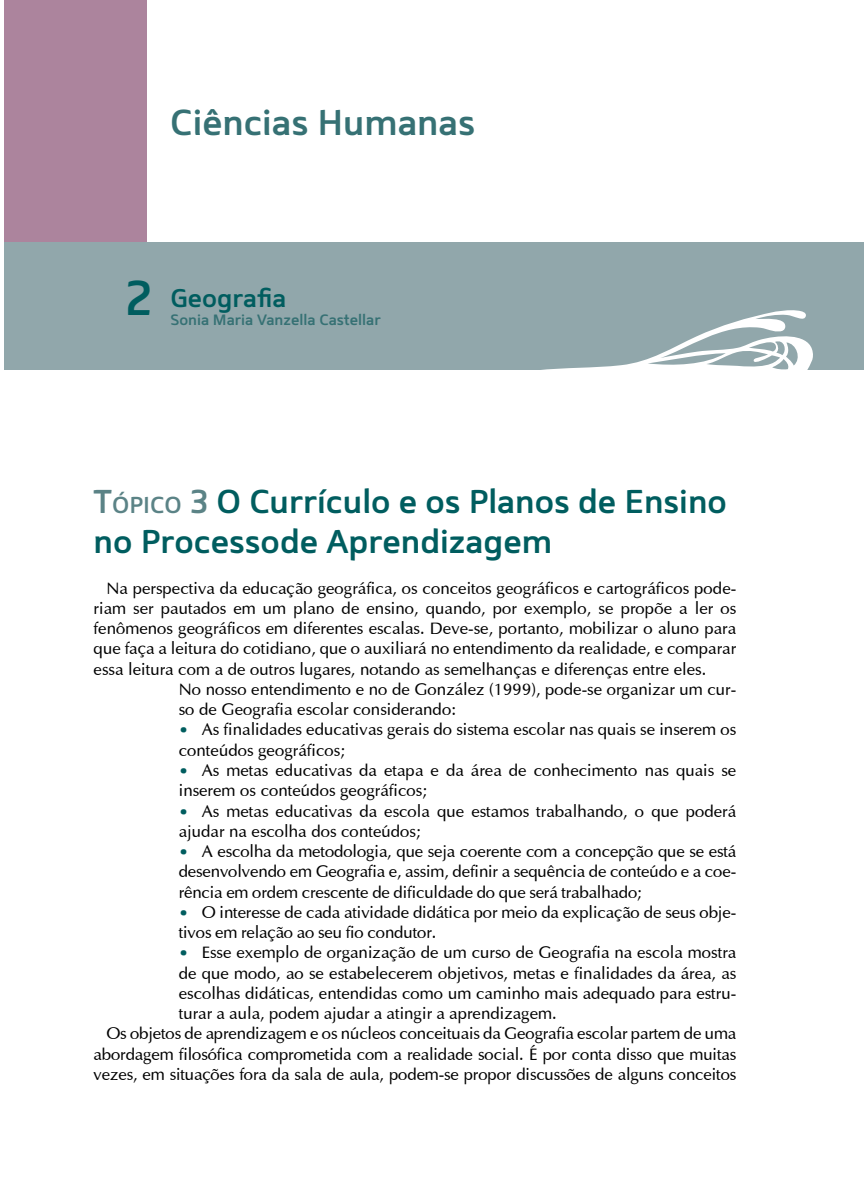
<style>
.page{position:relative;width:864px;height:1187px;background:#fff}
.page>*{position:absolute;margin:0;border:0;box-sizing:border-box;transform-origin:0 0}
.t1{font:600 48.75px "Mentone";color:#005d5f}
.t2{font:600 36px "Mentone";color:#367174}
.t3{font:600 33px/40.5px "Mentone";color:#005d5f}
.t4{font:600 25.5px "Mentone";color:#005d5f}
.t5{font:16.8px "Optima";color:#000}
.t6{font:600 15px "Mentone";color:#367174}
.s1{color:#5b8386}
.s2{font-size:23.1px;color:#5b8386}
.s3{font-weight:700;font-size:15px;color:#005d5f}
</style>
<div class="page">
<div style="left:4px;top:0;width:143px;height:291px;background:#ac849d"></div>
<div style="left:4px;top:242px;width:859px;height:128px;background:#91a7ab"></div>
<svg style="left:541px;top:310px;width:272px;height:60px"></svg>
<h2 class="t2" style="left:170px;top:100px;width:306px">Ciências Humanas</h2>
<h1 class="t1" style="left:126px;top:268px;width:28px">2</h1>
<h3 class="t4" style="left:170px;top:282px;width:117px">Geografia</h3>
<p class="t6" style="left:170px;top:310px;width:212px">Sonia Maria Vanzella Castellar</p>
<h3 class="t3" style="left:94px;top:480px;width:634px"><span class="s1">T</span><span class="s2">ópico</span> <span class="s1">3</span> O Currículo e os Planos de Ensino no Processode Aprendizagem</h3>
<p class="t5" style="left:106px;top:577px;width:631px">Na perspectiva da educação geográfica, os conceitos geográficos e cartográficos pode-</p>
<p class="t5" style="left:94px;top:598px;width:644px">riam ser pautados em um plano de ensino, quando, por exemplo, se propõe a ler os</p>
<p class="t5" style="left:94px;top:618px;width:644px">fenômenos geográficos em diferentes escalas. Deve-se, portanto, mobilizar o aluno para</p>
<p class="t5" style="left:94px;top:638px;width:644px">que faça a leitura do cotidiano, que o auxiliará no entendimento da realidade, e comparar</p>
<p class="t5" style="left:94px;top:658px;width:614px">essa leitura com a de outros lugares, notando as semelhanças e diferenças entre eles.</p>
<p class="t5" style="left:179px;top:679px;width:558px">No nosso entendimento e no de González (1999), pode-se organizar um cur-</p>
<p class="t5" style="left:179px;top:699px;width:278px">so de Geografia escolar considerando:</p>
<p class="t5" style="left:179px;top:719px;width:559px"><span class="s3">∙</span> As finalidades educativas gerais do sistema escolar nas quais se inserem os</p>
<p class="t5" style="left:179px;top:739px;width:168px">conteúdos geográficos;</p>
<p class="t5" style="left:179px;top:760px;width:558px"><span class="s3">∙</span> As metas educativas da etapa e da área de conhecimento nas quais se</p>
<p class="t5" style="left:179px;top:780px;width:249px">inserem os conteúdos geográficos;</p>
<p class="t5" style="left:179px;top:800px;width:558px"><span class="s3">∙</span> As metas educativas da escola que estamos trabalhando, o que poderá</p>
<p class="t5" style="left:179px;top:820px;width:243px">ajudar na escolha dos conteúdos;</p>
<p class="t5" style="left:179px;top:841px;width:558px"><span class="s3">∙</span> A escolha da metodologia, que seja coerente com a concepção que se está</p>
<p class="t5" style="left:179px;top:861px;width:558px">desenvolvendo em Geografia e, assim, definir a sequência de conteúdo e a coe-</p>
<p class="t5" style="left:179px;top:881px;width:464px">rência em ordem crescente de dificuldade do que será trabalhado;</p>
<p class="t5" style="left:179px;top:901px;width:558px"><span class="s3">∙</span> O interesse de cada atividade didática por meio da explicação de seus obje-</p>
<p class="t5" style="left:179px;top:922px;width:259px">tivos em relação ao seu fio condutor.</p>
<p class="t5" style="left:179px;top:942px;width:559px"><span class="s3">∙</span> Esse exemplo de organização de um curso de Geografia na escola mostra</p>
<p class="t5" style="left:179px;top:962px;width:559px">de que modo, ao se estabelecerem objetivos, metas e finalidades da área, as</p>
<p class="t5" style="left:179px;top:982px;width:559px">escolhas didáticas, entendidas como um caminho mais adequado para estru-</p>
<p class="t5" style="left:179px;top:1003px;width:379px">turar a aula, podem ajudar a atingir a aprendizagem.</p>
<p class="t5" style="left:106px;top:1023px;width:631px">Os objetos de aprendizagem e os núcleos conceituais da Geografia escolar partem de uma</p>
<p class="t5" style="left:94px;top:1043px;width:643px">abordagem filosófica comprometida com a realidade social. É por conta disso que muitas</p>
<p class="t5" style="left:94px;top:1063px;width:644px">vezes, em situações fora da sala de aula, podem-se propor discussões de alguns conceitos</p>
</div>
